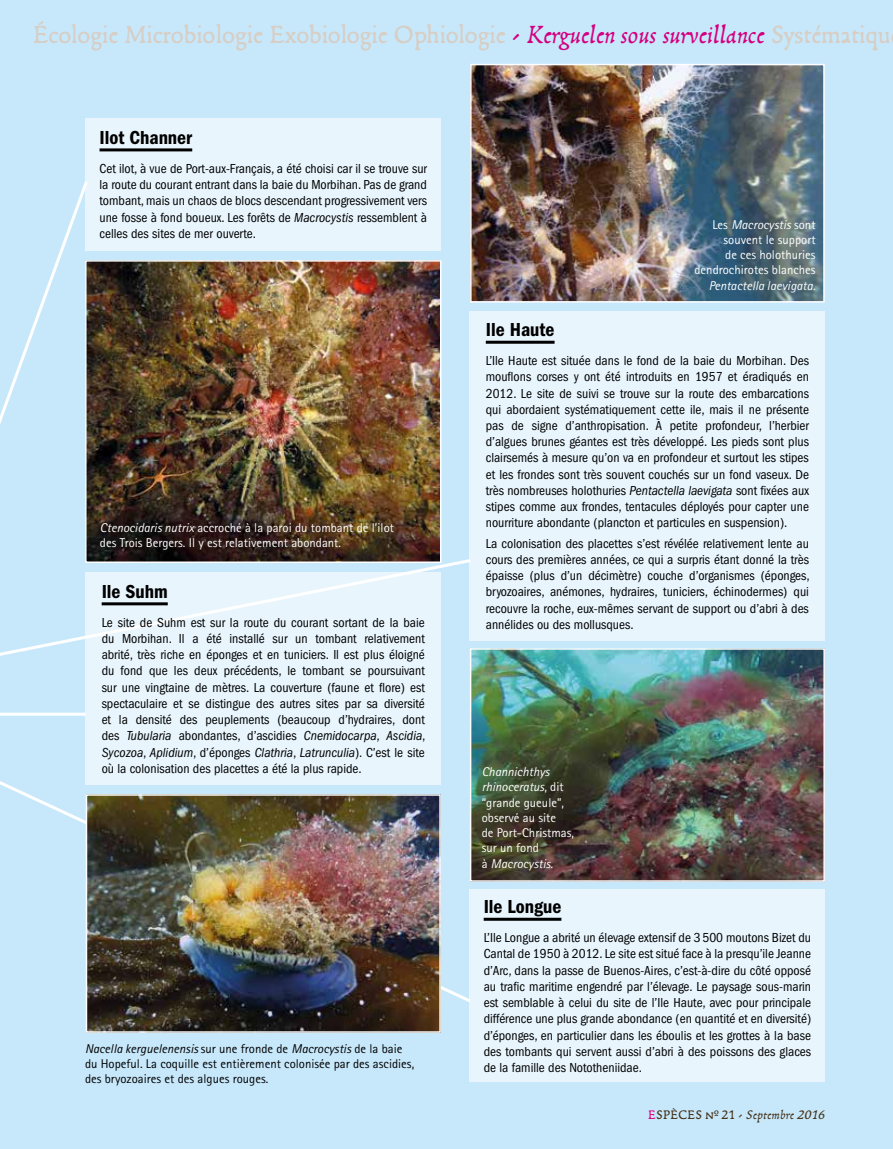
<style>
.page{position:relative;width:893px;height:1149px;background:#fff}
.page>*{position:absolute;margin:0;border:0;box-sizing:border-box;transform-origin:0 0}
.t1{font:27px "Francesco";color:#d7cec5}
.t2{font:19.5px "ITC Franklin Gothic Std Dm Cd";color:#000}
.t3{font:condensed 13.5px/16.2px "ITC Franklin Gothic Std";color:#000;text-align:justify}
.t4{font:italic 13.5px "Francesco";letter-spacing:.01em;color:#47341c}
.t5{font:12.75px/15.3px "Rotis Sans Serif";color:#fff}
.t6{font:12.75px/15.3px "Rotis Sans Serif";color:#000}
.t7{font:italic 12.75px "Rotis Sans Serif";color:#fff}
.s1{color:#d4007f}
.s2{font-style:italic;color:#d4007f}
.s3{font-style:italic}
.s4{font-style:normal;color:#e6007d}
.s5{font-style:normal}
</style>
<div class="page">
<div style="left:0;top:0;width:893px;height:1148px;background:#c7e8fb"></div>
<div style="left:0;top:674px;width:86px;height:65px;background:#c7e8fb"></div>
<div style="left:203px;top:591px;width:690px;height:196px;background:#c7e8fb"></div>
<div style="left:0;top:178px;width:90px;height:379px;background:#c7e8fb"></div>
<div style="left:0;top:557px;width:474px;height:117px;background:#c7e8fb"></div>
<hr style="left:0;top:712px;width:85px;height:3px;background:#fff">
<div style="left:0;top:739px;width:474px;height:265px;background:#c7e8fb"></div>
<img style="left:89px;top:797px;width:349px;height:232px">
<div style="left:86px;top:794px;width:355px;height:238px;border:2px solid #fff"></div>
<img style="left:88px;top:263px;width:350px;height:297px">
<div style="left:85px;top:260px;width:356px;height:303px;border:2px solid #fff"></div>
<img style="left:473px;top:651px;width:349px;height:227px">
<div style="left:470px;top:648px;width:355px;height:233px;border:2px solid #fff"></div>
<img style="left:473px;top:67px;width:349px;height:232px">
<div style="left:470px;top:64px;width:355px;height:238px;border:2px solid #fff"></div>
<div style="left:470px;top:311px;width:355px;height:329px;background:#e8f5fd"></div>
<hr style="left:486px;top:340px;width:69px;height:3px;background:#000">
<div style="left:470px;top:889px;width:355px;height:192px;background:#e8f5fd"></div>
<hr style="left:484px;top:917px;width:77px;height:3px;background:#000">
<div style="left:86px;top:572px;width:355px;height:212px;background:#e8f5fd"></div>
<hr style="left:102px;top:602px;width:66px;height:3px;background:#000">
<div style="left:86px;top:118px;width:355px;height:132px;background:#e8f5fd"></div>
<hr style="left:100px;top:148px;width:92px;height:3px;background:#000">
<h1 class="t1" style="left:33px;top:16px;width:859px">Écologie Microbiologie Exobiologie Ophiologie <span class="s1">-</span> <span class="s2">Kerguelen sous surveillance</span> Systématiqu</h1>
<h2 class="t2" style="left:100px;top:126px;width:94px">Ilot Channer</h2>
<p class="t3" style="left:100px;top:160px;width:329px">Cet ilot, à vue de Port-aux-Français, a été choisi car il se trouve sur la route du courant entrant dans la baie du Morbihan. Pas de grand tombant, mais un chaos de blocs descendant progressivement vers une fosse à fond boueux. Les forêts de <span class="s3">Macrocystis</span> ressemblent à celles des sites de mer ouverte.</p>
<p class="t5" style="left:100px;top:519px;width:296px"><span class="s3">Ctenocidaris nutrix</span> accroché à la paroi du tombant de l’ilot des Trois Bergers. Il y est relativement abondant.</p>
<h2 class="t2" style="left:102px;top:580px;width:68px">Ile Suhm</h2>
<p class="t3" style="left:102px;top:614px;width:325px">Le site de Suhm est sur la route du courant sortant de la baie du Morbihan. Il a été installé sur un tombant relativement abrité, très riche en éponges et en tuniciers. Il est plus éloigné du fond que les deux précédents, le tombant se poursuivant sur une vingtaine de mètres. La couverture (faune et flore) est spectaculaire et se distingue des autres sites par sa diversité et la densité des peuplements (beaucoup d’hydraires, dont des <span class="s3">Tubularia</span> abondantes, d’ascidies <span class="s3">Cnemidocarpa</span>, <span class="s3">Ascidia</span>, <span class="s3">Sycozoa</span>, <span class="s3">Aplidium</span>, d’éponges <span class="s3">Clathria</span>, <span class="s3">Latrunculia</span>). C’est le site où la colonisation des placettes a été la plus rapide.</p>
<p class="t6" style="left:85px;top:1040px;width:331px"><span class="s3">Nacella kerguelenensis</span> sur une fronde de <span class="s3">Macrocystis</span> de la baie du Hopeful. La coquille est entièrement colonisée par des ascidies, des bryozoaires et des algues rouges.</p>
<p class="t5" style="left:694px;top:216px;width:123px;text-align:right">Les <span class="s3">Macrocystis</span> sont souvent le support<br>de ces holothuries dendrochirotes blanches</p>
<p class="t7" style="left:709px;top:278px;width:108px">Pentactella laevigata.</p>
<h2 class="t2" style="left:486px;top:318px;width:70px">Ile Haute</h2>
<p class="t3" style="left:486px;top:352px;width:325px">L’Ile Haute est située dans le fond de la baie du Morbihan. Des mouflons corses y ont été introduits en 1957 et éradiqués en 2012. Le site de suivi se trouve sur la route des embarcations qui abordaient systématiquement cette ile, mais il ne présente pas de signe d’anthropisation. À petite profondeur, l’herbier d’algues brunes géantes est très développé. Les pieds sont plus clairsemés à mesure qu’on va en profondeur et surtout les stipes et les frondes sont très souvent couchés sur un fond vaseux. De très nombreuses holothuries <span class="s3">Pentactella laevigata</span> sont fixées aux stipes comme aux frondes, tentacules déployés pour capter une nourriture abondante (plancton et particules en suspension).</p>
<p class="t3" style="left:486px;top:535px;width:325px">La colonisation des placettes s’est révélée relativement lente au cours des premières années, ce qui a surpris étant donné la très épaisse (plus d’un décimètre) couche d’organismes (éponges, bryozoaires, anémones, hydraires, tuniciers, échinodermes) qui recouvre la roche, eux-mêmes servant de support ou d’abri à des annélides ou des mollusques.</p>
<p class="t5" style="left:482px;top:763px;width:94px"><span class="s3">Channichthys rhinoceratus</span>, dit “grande gueule”, observé au site<br>de Port-Christmas, sur un fond<br>à <span class="s3">Macrocystis.</span></p>
<h2 class="t2" style="left:484px;top:895px;width:79px">Ile Longue</h2>
<p class="t3" style="left:484px;top:929px;width:329px">L’Ile Longue a abrité un élevage extensif de 3 500 moutons Bizet du Cantal de 1950 à 2012. Le site est situé face à la presqu’ile Jeanne d’Arc, dans la passe de Buenos-Aires, c’est-à-dire du côté opposé au trafic maritime engendré par l’élevage. Le paysage sous-marin est semblable à celui du site de l’Ile Haute, avec pour principale différence une plus grande abondance (en quantité et en diversité) d’éponges, en particulier dans les éboulis et les grottes à la base des tombants qui servent aussi d’abri à des poissons des glaces de la famille des Nototheniidae.</p>
<p class="t4" style="left:648px;top:1103px;width:179px"><span class="s4">E</span><span class="s5">SPÈCES № 21 -</span> Septembre 2016</p>
</div>
